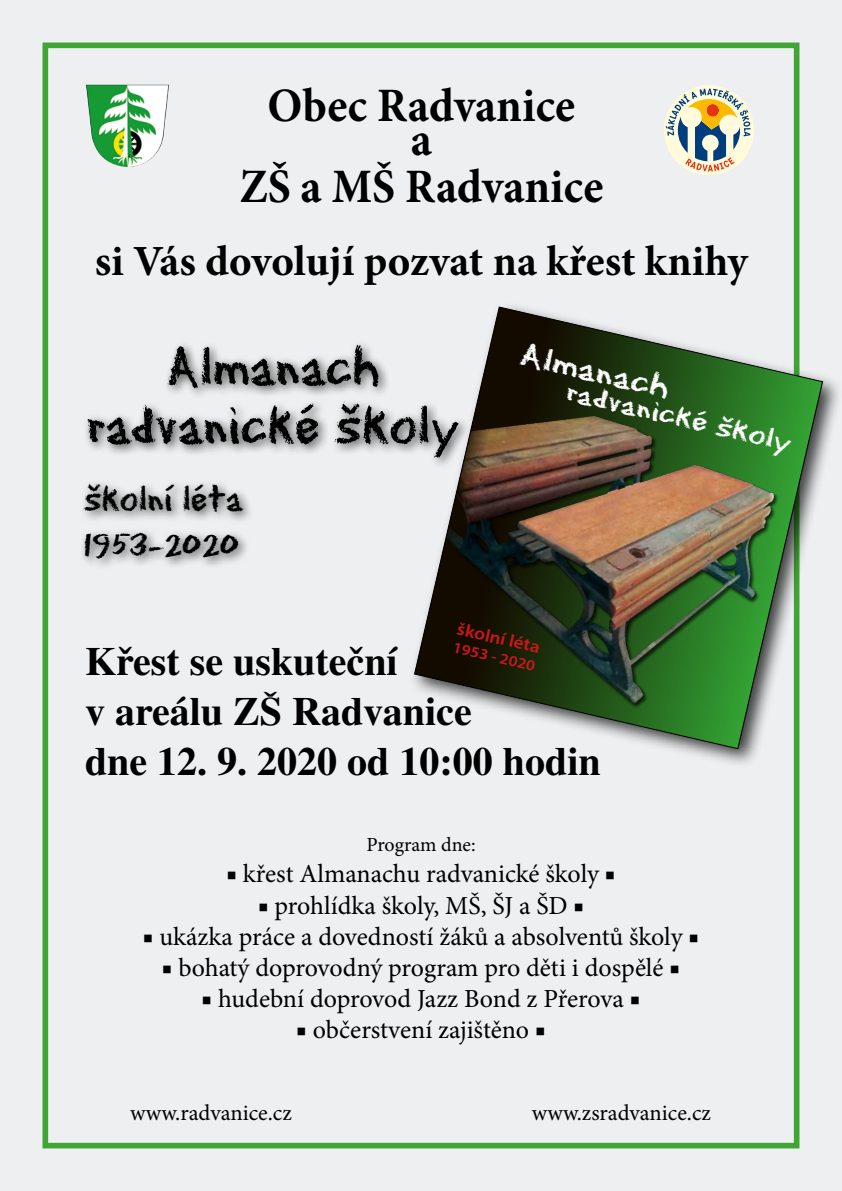
<style>
.page{position:relative;width:842px;height:1191px;background:#edeff0}
.page>*{position:absolute;margin:0;border:0;box-sizing:border-box;transform-origin:0 0}
.t1{font:57.2px/58.6px "Eraser Dust CE";color:#000;text-align:center}
.t2{font:700 48px/33.6px "Minion Pro";color:#000;text-align:center;scale:.95 1}
.t3{font:700 43px "Minion Pro";color:#000}
.t4{font:700 40px/50px "Times CE";color:#000}
.t5{font:38.1px "Eraser Dust CE";color:#000}
.t6{font:34.1px "Eraser Dust CE";color:#fff;scale:1.2 1}
.t7{font:32.9px "Eraser Dust CE";color:#000}
.t8{font:29.5px "Eraser Dust CE";color:#fff;scale:1.2 1}
.t9{font:26px "Minion Pro";letter-spacing:-.005em;color:#000}
.t10{font:22.5px "Minion Pro";color:#000}
.t11{font:20px "Minion Pro";color:#000}
.t12{font:600 17.6px "Myriad Pro";color:#cd171a;scale:1.09 1}
.t13{font:600 15.3px "Myriad Pro";color:#cd171a;scale:1.09 1}
</style>
<div class="page">
<div style="left:43px;top:43px;width:756px;height:1105px;border:6px solid #3fa535"></div>
<div style="left:408px;top:301px;width:434px;height:468px;background:#000;opacity:.75"></div>
<img style="left:414px;top:306px;width:409px;height:443px">
<div style="left:664px;top:85px;width:90px;height:90px;background:#fffbdc;border-radius:50%"></div>
<svg style="left:665px;top:89px;width:85px;height:83px"></svg>
<img style="left:86px;top:85px;width:83px;height:82px">
<div style="left:80px;top:340px;width:390px;height:231px;background:#000;opacity:.7"></div>
<h2 class="t2" style="left:268px;top:88px;width:325px">Obec Radvanice a</h2>
<h2 class="t2" style="left:239px;top:169px;width:384px">ZŠ a MŠ Radvanice</h2>
<h3 class="t3" style="left:95px;top:230px;width:655px">si Vás dovolují pozvat na křest knihy</h3>
<h1 class="t1" style="left:86px;top:335px;width:374px">Almanach radvanické školy</h1>
<h3 class="t5" style="left:84px;top:472px;width:160px">školní léta</h3>
<p class="t7" style="left:84px;top:522px;width:157px">1953-2020</p>
<h3 class="t6" style="left:526px;top:330px;width:129px;rotate:13deg">Almanach</h3>
<p class="t8" style="left:571px;top:370px;width:194px;rotate:13deg">radvanické školy</p>
<p class="t12" style="left:460px;top:617px;width:79px;rotate:13deg">školní léta</p>
<p class="t13" style="left:455px;top:637px;width:78px;rotate:13deg">1953 - 2020</p>
<h3 class="t4" style="left:85px;top:636px;width:517px">Křest se uskuteční<br>v areálu ZŠ Radvanice<br>dne 12. 9. 2020 od 10:00 hodin</h3>
<p class="t11" style="left:366px;top:831px;width:111px">Program dne:</p>
<p class="t9" style="left:226px;top:856px;width:391px">■ křest Almanachu radvanické školy ■</p>
<p class="t9" style="left:258px;top:888px;width:327px">■ prohlídka školy, MŠ, ŠJ a ŠD ■</p>
<p class="t9" style="left:143px;top:919px;width:558px">■ ukázka práce a dovedností žáků a absolventů školy ■</p>
<p class="t9" style="left:162px;top:950px;width:520px">■ bohatý doprovodný program pro děti i dospělé ■</p>
<p class="t9" style="left:202px;top:981px;width:440px">■ hudební doprovod Jazz Bond z Přerova ■</p>
<p class="t9" style="left:296px;top:1012px;width:251px">■ občerstvení zajištěno ■</p>
<p class="t10" style="left:130px;top:1097px;width:163px">www.radvanice.cz</p>
<p class="t10" style="left:532px;top:1097px;width:181px">www.zsradvanice.cz</p>
</div>
